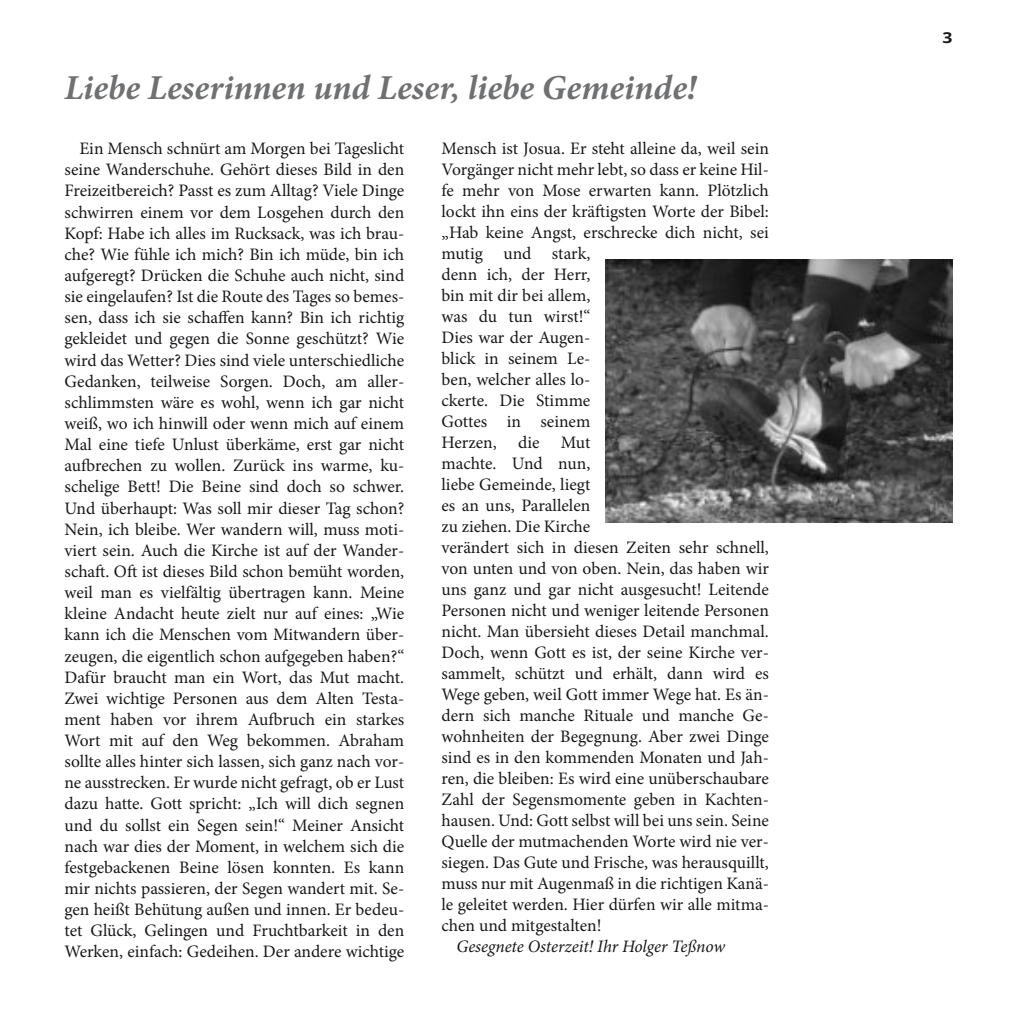
<style>
.page{position:relative;width:1017px;height:1017px;background:#fff}
.page>*{position:absolute;margin:0;border:0;box-sizing:border-box;transform-origin:0 0}
.t1{font:italic 700 35px "Minion Pro";letter-spacing:.005em;color:#6f7072}
.t2{font:17.5px/21.2px "Minion Pro";color:#1a171b;text-align:justify}
.t3{font:italic 17.5px "Minion Pro";letter-spacing:-.005em;color:#1a171b}
.t4{font:700 14.88px "Open Sans";color:#1a171b;scale:1.18 1}
</style>
<div class="page">
<img style="left:605px;top:260px;width:347px;height:263px">
<h1 class="t1" style="left:64px;top:74px;width:633px">Liebe Leserinnen und Leser, liebe Gemeinde!</h1>
<p class="t2" style="left:64px;top:140px;width:341px;text-indent:15px">Ein Mensch schnürt am Morgen bei Tageslicht seine Wanderschuhe. Gehört dieses Bild in den Freizeitbereich? Passt es zum Alltag? Viele Dinge schwirren einem vor dem Losgehen durch den Kopf: Habe ich alles im Rucksack, was ich brau&shy;che? Wie fühle ich mich? Bin ich müde, bin ich aufgeregt? Drücken die Schuhe auch nicht, sind sie eingelaufen? Ist die Route des Tages so bemes&shy;sen, dass ich sie schaffen kann? Bin ich richtig gekleidet und gegen die Sonne geschützt? Wie wird das Wetter? Dies sind viele unterschiedliche Gedanken, teilweise Sorgen. Doch, am aller&shy;schlimmsten wäre es wohl, wenn ich gar nicht weiß, wo ich hinwill oder wenn mich auf einem Mal eine tiefe Unlust überkäme, erst gar nicht aufbrechen zu wollen. Zurück ins warme, ku&shy;schelige Bett! Die Beine sind doch so schwer.<br>Und überhaupt: Was soll mir dieser Tag schon?<br>Nein, ich bleibe. Wer wandern will, muss moti&shy;viert sein. Auch die Kirche ist auf der Wander&shy;schaft. Oft ist dieses Bild schon bemüht worden, weil man es vielfältig übertragen kann. Meine kleine Andacht heute zielt nur auf eines: „Wie kann ich die Menschen vom Mitwandern über&shy;zeugen, die eigentlich schon aufgegeben haben?“ Dafür braucht man ein Wort, das Mut macht.<br>Zwei wichtige Personen aus dem Alten Testa&shy;ment haben vor ihrem Aufbruch ein starkes Wort mit auf den Weg bekommen. Abraham sollte alles hinter sich lassen, sich ganz nach vor&shy;ne ausstrecken. Er wurde nicht gefragt, ob er Lust dazu hatte. Gott spricht: „Ich will dich segnen und du sollst ein Segen sein!“ Meiner Ansicht nach war dies der Moment, in welchem sich die festgebackenen Beine lösen konnten. Es kann mir nichts passieren, der Segen wandert mit. Se&shy;gen heißt Behütung außen und innen. Er bedeu&shy;tet Glück, Gelingen und Fruchtbarkeit in den Werken, einfach: Gedeihen. Der andere wichtige</p>
<p class="t2" style="left:442px;top:140px;width:329px;text-align:left">Mensch ist Josua. Er steht alleine da, weil sein Vorgänger nicht mehr lebt, so dass er keine Hil&shy;fe mehr von Mose erwarten kann. Plötzlich lockt ihn eins der kräftigsten Worte der Bibel: „Hab keine Angst, erschrecke dich nicht, sei mutig und stark,<br>denn ich, der Herr,<br>bin mit dir bei allem,<br>was du tun wirst!“<br>Dies war der Augen-<br>blick in seinem Le-<br>ben, welcher alles lo-<br>ckerte. Die Stimme<br>Gottes in seinem<br>Herzen, die Mut<br>machte. Und nun,<br>liebe Gemeinde, liegt<br>es an uns, Parallelen<br>zu ziehen. Die Kirche<br>verändert sich in diesen Zeiten sehr schnell, von unten und von oben. Nein, das haben wir uns ganz und gar nicht ausgesucht! Leitende Personen nicht und weniger leitende Personen nicht. Man übersieht dieses Detail manchmal.<br>Doch, wenn Gott es ist, der seine Kirche ver&shy;sammelt, schützt und erhält, dann wird es Wege geben, weil Gott immer Wege hat. Es än&shy;dern sich manche Rituale und manche Ge&shy;wohnheiten der Begegnung. Aber zwei Dinge sind es in den kommenden Monaten und Jah&shy;ren, die bleiben: Es wird eine unüberschaubare Zahl der Segensmomente geben in Kachten&shy;hausen. Und: Gott selbst will bei uns sein. Seine Quelle der mutmachenden Worte wird nie ver&shy;siegen. Das Gute und Frische, was herausquillt, muss nur mit Augenmaß in die richtigen Kanä&shy;le geleitet werden. Hier dürfen wir alle mitma&shy;chen und mitgestalten!</p>
<p class="t3" style="left:456px;top:939px;width:270px">Gesegnete Osterzeit! Ihr Holger Teßnow</p>
<p class="t4" style="left:942px;top:27px;width:10px">3</p>
</div>
